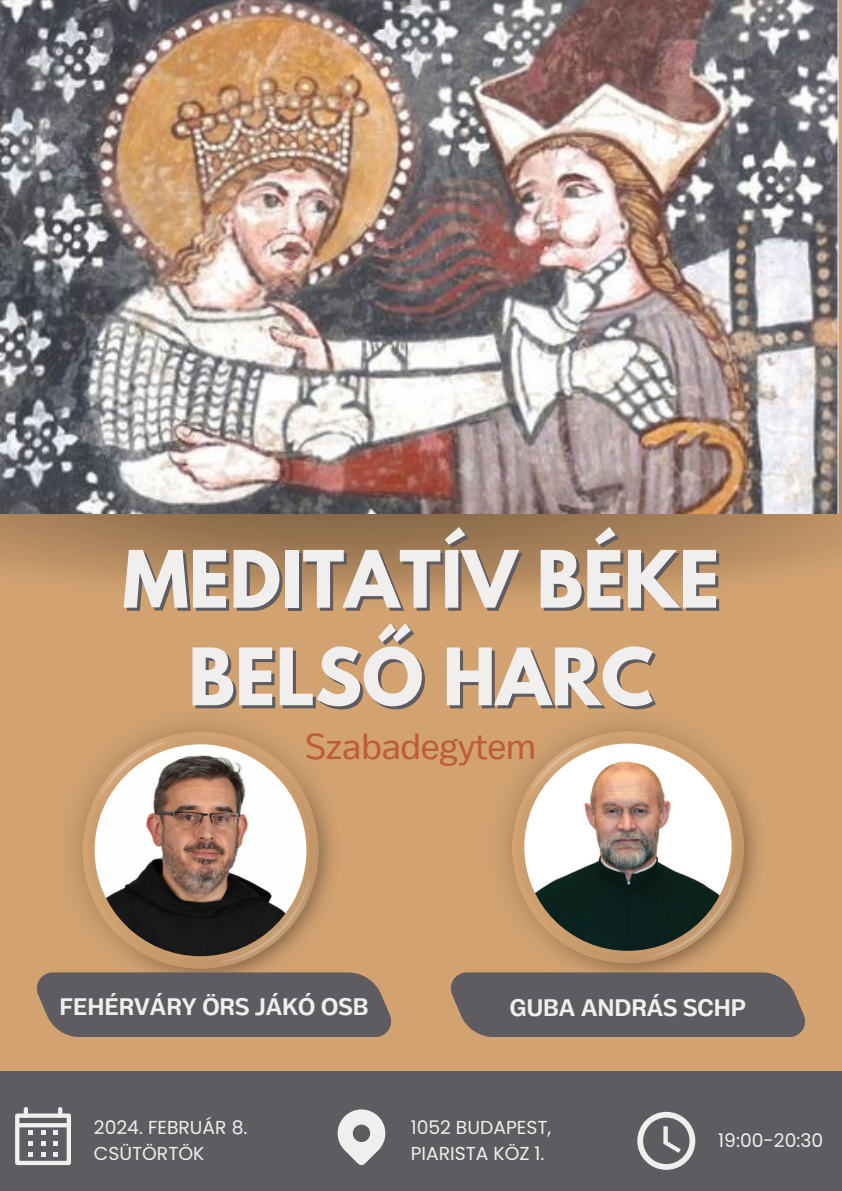
<style>
.page{position:relative;width:842px;height:1191px;background:#fff}
.page>*{position:absolute;margin:0;border:0;box-sizing:border-box;transform-origin:0 0}
.t1{font:700 70px "League Spartan";color:#f1efed}
.t2{font:36px "Body Text";color:#bf5b36}
.t3{font:700 23.9px "Body Text";color:#f1efed}
.t4{font:18.7px/26.1px "Poppins";color:#f1efed}
</style>
<div class="page">
<div style="left:0;top:0;width:842px;height:1190px;background:#d2a271"></div>
<img style="left:0;top:428px;width:842px;height:167px">
<img style="left:74px;top:723px;width:258px;height:249px">
<img style="left:95px;top:744px;width:211px;height:212px;border-radius:50%">
<img style="left:504px;top:723px;width:253px;height:249px">
<img style="left:524px;top:743px;width:208px;height:207px;border-radius:50%">
<svg style="left:36px;top:972px;width:356px;height:65px;background:#656061"></svg>
<svg style="left:450px;top:972px;width:355px;height:65px;background:#656061"></svg>
<div style="left:0;top:1070px;width:842px;height:120px;background:#5e5c60"></div>
<img style="left:0;top:0;width:839px;height:513px">
<svg style="left:15px;top:1107px;width:56px;height:57px"></svg>
<svg style="left:637px;top:1111px;width:58px;height:58px"></svg>
<svg style="left:337px;top:1109px;width:49px;height:55px"></svg>
<p class="t1" style="left:123px;top:544px;width:598px">MEDITATÍV BÉKE</p>
<p class="t1" style="left:188px;top:642px;width:467px">BELSŐ HARC</p>
<p class="t2" style="left:305px;top:725px;width:232px">Szabadegytem</p>
<p class="t3" style="left:60px;top:993px;width:310px">FEHÉRVÁRY ÖRS JÁKÓ OSB</p>
<p class="t3" style="left:510px;top:993px;width:238px">GUBA ANDRÁS SCHP</p>
<p class="t4" style="left:94px;top:1113px;width:155px">2024. FEBRUÁR 8.<br>CSÜTÖRTÖK</p>
<p class="t4" style="left:411px;top:1113px;width:142px">1052 BUDAPEST,<br>PIARISTA KÖZ 1.</p>
<h2 class="t4" style="left:718px;top:1127px;width:106px">19:00-20:30</h2>
</div>
